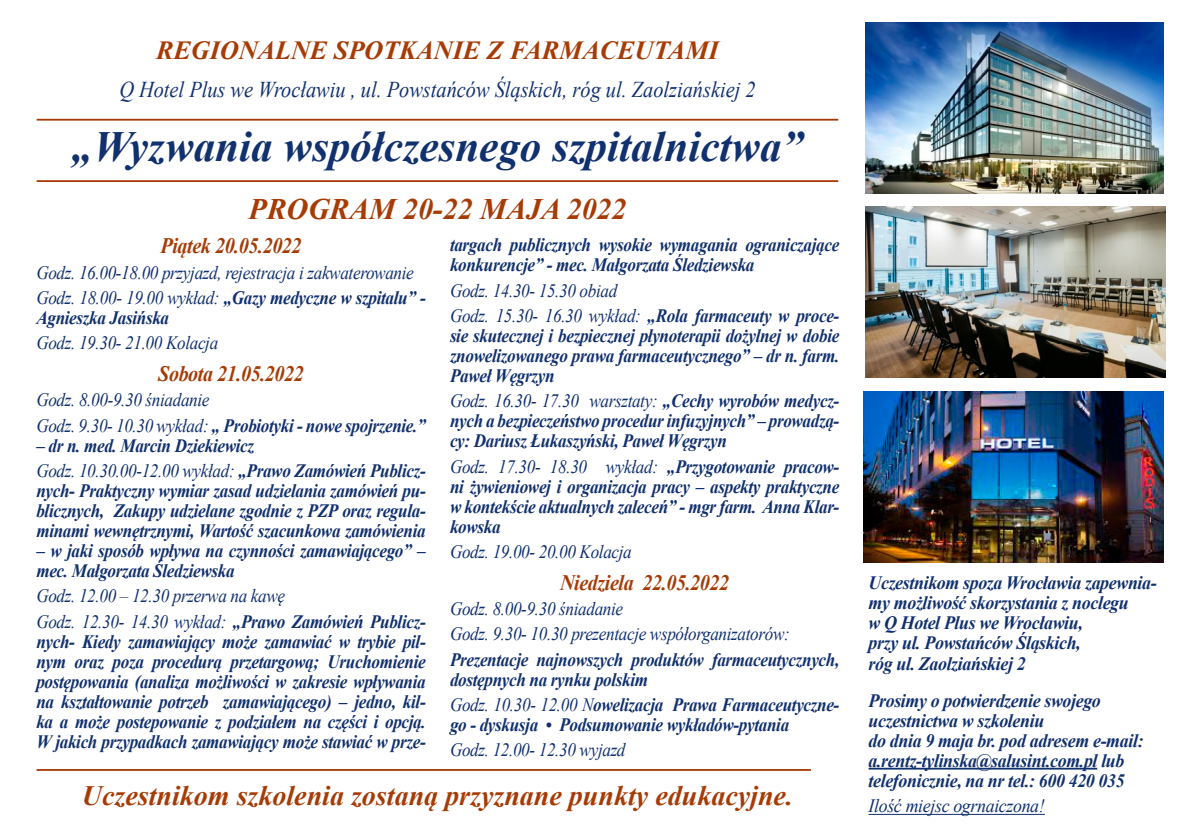
<style>
.page{position:relative;width:1191px;height:840px;background:#fff}
.page>*{position:absolute;margin:0;border:0;box-sizing:border-box;transform-origin:0 0}
.t1{font:italic 700 43px "Times New Roman";color:#11306e}
.t2{font:italic 700 29.8px "Times New Roman";color:#a73b05}
.t3{font:italic 700 28px "Times New Roman";color:#a73b05}
.t4{font:italic 700 26px "Times New Roman";color:#a73b05}
.t5{font:italic 22.6px "Times New Roman";color:#11306e;scale:.9 1}
.t6{font:italic 700 22px "Times New Roman";letter-spacing:-.02em;color:#a73b05;scale:.91 1}
.t7{font:italic 700 18.8px/20px "Times New Roman";letter-spacing:-.02em;color:#11306e;scale:.91 1}
.t8{font:italic 18.8px/25.4px "Times New Roman";letter-spacing:-.02em;color:#11306e;scale:.91 1}
.t9{font:italic 700 18.8px/20px "Times New Roman";letter-spacing:-.02em;color:#11306e;scale:.95 1}
.t10{font:italic 18.8px "Times New Roman";letter-spacing:-.02em;color:#11306e;scale:.95 1}
.s1{font-weight:700}
.s2{font-weight:400}
</style>
<div class="page">
<hr style="left:868px;top:767px;width:229px;height:2px;background:#11306e">
<hr style="left:868px;top:813px;width:176px;height:1px;background:#11306e">
<hr style="left:37px;top:119px;width:801px;height:1px;background:#a73b05">
<hr style="left:37px;top:180px;width:801px;height:2px;background:#a73b05">
<hr style="left:36px;top:768px;width:775px;height:2px;background:#a73b05">
<img style="left:863px;top:391px;width:300px;height:171px">
<img style="left:866px;top:206px;width:299px;height:171px">
<img style="left:866px;top:23px;width:297px;height:171px">
<h3 class="t4" style="left:156px;top:32px;width:564px">REGIONALNE SPOTKANIE Z FARMACEUTAMI</h3>
<p class="t5" style="left:119px;top:74px;width:708px">Q Hotel Plus we Wrocławiu , ul. Powstańców Śląskich, róg ul. Zaolziańskiej 2</p>
<h1 class="t1" style="left:72px;top:117px;width:732px">„Wyzwania współczesnego szpitalnictwa”</h1>
<h2 class="t2" style="left:249px;top:188px;width:379px">PROGRAM 20-22 MAJA 2022</h2>
<p class="t6" style="left:161px;top:230px;width:156px">Piątek 20.05.2022</p>
<p class="t8" style="left:36px;top:259px;width:429px">Godz. 16.00-18.00 przyjazd, rejestracja i zakwaterowanie<br>Godz. 18.00- 19.00 wykład: <span class="s1">„Gazy medyczne w szpitalu” -</span></p>
<p class="t7" style="left:36px;top:307px;width:147px">Agnieszka Jasińska</p>
<p class="t8" style="left:36px;top:330px;width:201px">Godz. 19.30- 21.00 Kolacja</p>
<p class="t6" style="left:158px;top:358px;width:161px">Sobota 21.05.2022</p>
<p class="t8" style="left:36px;top:386px;width:429px">Godz. 8.00-9.30 śniadanie<br>Godz. 9.30- 10.30 wykład: <span class="s1">„ Probiotyki - nowe spojrzenie.”</span></p>
<p class="t7" style="left:36px;top:432px;width:429px;line-height:25.4px">– dr n. med. Marcin Dziekiewicz<br><span class="s2">Godz. 10.30.00-12.00 wykład:</span> „Prawo Zamówień Publicz-</p>
<p class="t7" style="left:36px;top:480px;width:429px;text-align:justify">nych- Praktyczny wymiar zasad udzielania zamówień pu&shy;blicznych, Zakupy udzielane zgodnie z PZP oraz regula&shy;minami wewnętrznymi, Wartość szacunkowa zamówienia</p>
<p class="t7" style="left:36px;top:540px;width:429px">– w jaki sposób wpływa na czynności zamawiającego” – mec. Małgorzata Śledziewska</p>
<p class="t8" style="left:36px;top:582px;width:429px">Godz. 12.00 – 12.30 przerwa na kawę<br>Godz. 12.30- 14.30 wykład: <span class="s1">„Prawo Zamówień Publicz-</span></p>
<p class="t7" style="left:36px;top:630px;width:429px;text-align:justify">nych- Kiedy zamawiający może zamawiać w trybie pil&shy;nym oraz poza procedurą przetargową; Uruchomienie postępowania (analiza możliwości w zakresie wpływania na kształtowanie potrzeb zamawiającego) – jedno, kil&shy;ka a może postepowanie z podziałem na części i opcją.<br>W jakich przypadkach zamawiający może stawiać w prze-</p>
<p class="t7" style="left:450px;top:234px;width:429px">targach publicznych wysokie wymagania ograniczające konkurencje” - mec. Małgorzata Śledziewska</p>
<p class="t8" style="left:450px;top:277px;width:429px">Godz. 14.30- 15.30 obiad<br>Godz. 15.30- 16.30 wykład: <span class="s1">„Rola farmaceuty w proce-</span></p>
<p class="t7" style="left:450px;top:325px;width:429px;text-align:justify">sie skutecznej i bezpiecznej płynoterapii dożylnej w dobie znowelizowanego prawa farmaceutycznego” – dr n. farm.<br>Paweł Węgrzyn</p>
<p class="t7" style="left:450px;top:390px;width:429px;text-align:justify"><span class="s2">Godz. 16.30- 17.30 warsztaty:</span> „Cechy wyrobów medycz&shy;nych a bezpieczeństwo procedur infuzyjnych” – prowadzą&shy;cy: Dariusz Łukaszyński, Paweł Węgrzyn</p>
<p class="t7" style="left:450px;top:455px;width:429px;text-align:justify"><span class="s2">Godz. 17.30- 18.30 wykład:</span> „Przygotowanie pracow&shy;ni żywieniowej i organizacja pracy – aspekty praktyczne w kontekście aktualnych zaleceń” - mgr farm. Anna Klar&shy;kowska</p>
<p class="t8" style="left:450px;top:538px;width:201px">Godz. 19.00- 20.00 Kolacja</p>
<p class="t6" style="left:560px;top:566px;width:187px">Niedziela 22.05.2022</p>
<p class="t8" style="left:450px;top:595px;width:375px">Godz. 8.00-9.30 śniadanie<br>Godz. 9.30- 10.30 prezentacje współorganizatorów:</p>
<p class="t7" style="left:450px;top:648px;width:429px">Prezentacje najnowszych produktów farmaceutycznych, dostępnych na rynku polskim</p>
<p class="t7" style="left:450px;top:693px;width:429px"><span class="s2">Godz. 10.30- 12.00 N</span>owelizacja Prawa Farmaceutyczne&shy;go - dyskusja • Podsumowanie wykładów-pytania</p>
<p class="t8" style="left:450px;top:736px;width:194px">Godz. 12.00- 12.30 wyjazd</p>
<h3 class="t3" style="left:82px;top:775px;width:712px">Uczestnikom szkolenia zostaną przyznane punkty edukacyjne.</h3>
<p class="t9" style="left:868px;top:572px;width:305px">Uczestnikom spoza Wrocławia zapewnia&shy;my możliwość skorzystania z noclegu<br>w Q Hotel Plus we Wrocławiu,<br>przy ul. Powstańców Śląskich,<br>róg ul. Zaolziańskiej 2</p>
<p class="t9" style="left:868px;top:689px;width:291px">Prosimy o potwierdzenie swojego uczestnictwa w szkoleniu<br>do dnia 9 maja br. pod adresem e-mail: a.rentz-tylinska@salusint.com.pl lub telefonicznie, na nr tel.: 600 420 035</p>
<p class="t10" style="left:868px;top:792px;width:187px">Ilość miejsc ogrnaiczona!</p>
</div>
